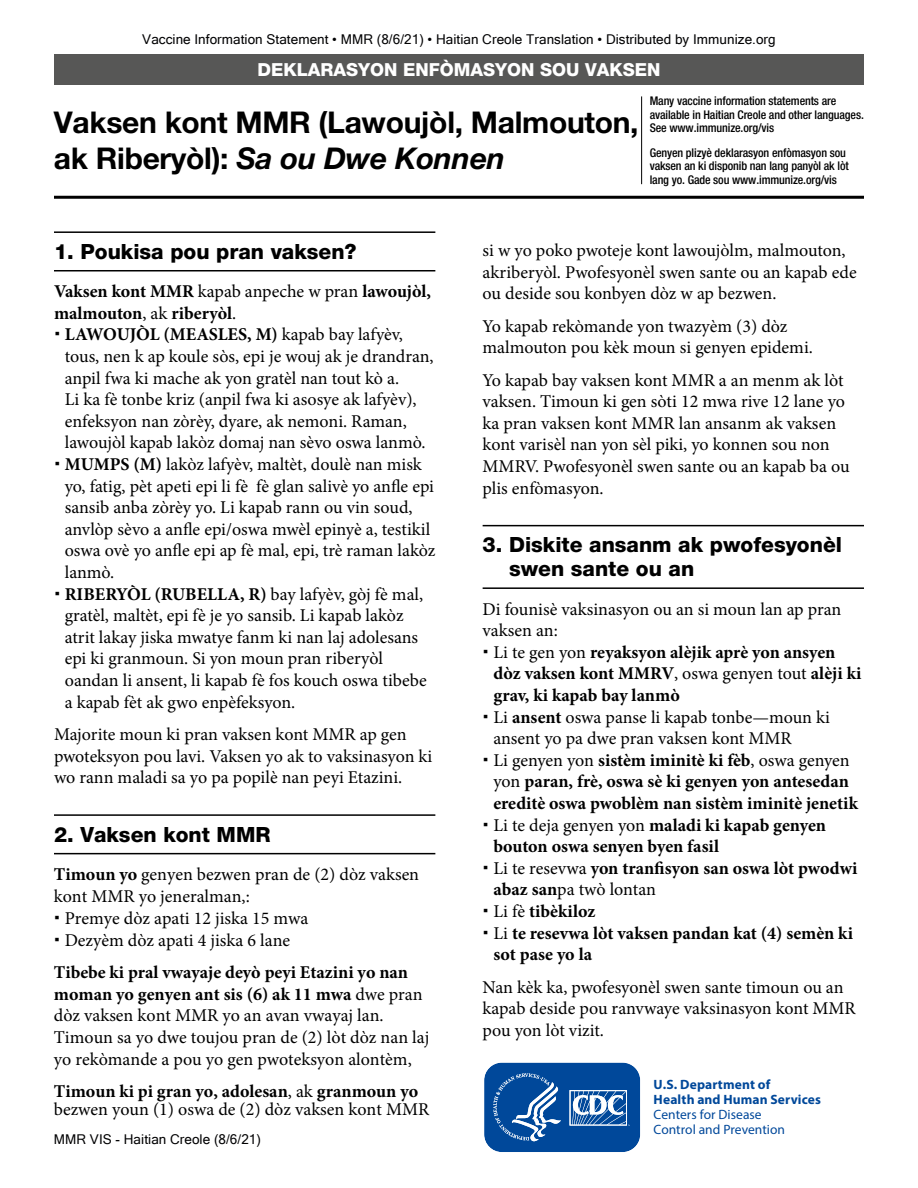
<style>
.page{position:relative;width:918px;height:1188px;background:#fff}
.page>*{position:absolute;margin:0;border:0;box-sizing:border-box;transform-origin:0 0}
.t1{font:700 30px "Helvetica Neue LT Std";letter-spacing:-.01em;color:#000}
.t2{font:italic 700 30px "Helvetica Neue LT Std";letter-spacing:-.01em;color:#000}
.t3{font:800 21px/24px "Helvetica Neue LT Std";color:#000}
.t4{font:18px/21.6px "Minion Pro";color:#000}
.t5{font:700 18px/21.6px "Minion Pro";color:#000}
.t6{font:800 18px "Helvetica Neue LT Std";color:#fff}
.t7{font:13.5px "Microsoft Sans Serif";letter-spacing:.005em;color:#020203}
.t8{font:700 13.5px/15px "Myriad Pro";letter-spacing:.01em;color:#00489a}
.t9{font:13.5px/15px "Myriad Pro";color:#00489a}
.t10{font:500 condensed 12px/13.5px "Helvetica Neue LT Std";letter-spacing:-.01em;color:#000}
.s1{font-style:normal}
.s2{font-weight:400}
.s3{font-weight:700}
</style>
<div class="page">
<div style="left:54px;top:54px;width:810px;height:31px;background:#575756"></div>
<hr style="left:54px;top:196px;width:810px;height:3px;background:#000">
<svg style="left:484px;top:1062px;width:157px;height:90px"></svg>
<hr style="left:641px;top:96px;width:1px;height:88px;background:#000">
<hr style="left:483px;top:525px;width:381px;height:1px;background:#000">
<hr style="left:483px;top:587px;width:381px;height:2px;background:#000">
<hr style="left:54px;top:814px;width:381px;height:2px;background:#000">
<hr style="left:54px;top:853px;width:381px;height:1px;background:#000">
<hr style="left:54px;top:231px;width:381px;height:2px;background:#000">
<hr style="left:54px;top:270px;width:381px;height:1px;background:#000">
<p class="t7" style="left:142px;top:31px;width:635px">Vaccine Information Statement • MMR (8/6/21) • Haitian Creole Translation • Distributed by Immunize.org</p>
<p class="t6" style="left:257px;top:59px;width:405px">DEKLARASYON ENFÒMASYON SOU VAKSEN</p>
<h2 class="t1" style="left:54px;top:104px;width:586px">Vaksen kont MMR (Lawoujòl, Malmouton,</h2>
<p class="t2" style="left:54px;top:140px;width:453px"><span class="s1">ak Riberyòl):</span> Sa ou Dwe Konnen</p>
<p class="t10" style="left:650px;top:94px;width:216px">Many vaccine information statements are available in Haitian Creole and other languages.</p>
<p class="t10" style="left:650px;top:121px;width:126px">See www.immunize.org/vis</p>
<p class="t10" style="left:650px;top:146px;width:198px">Genyen plizyè deklarasyon enfòmasyon sou</p>
<p class="t10" style="left:650px;top:159px;width:201px">vaksen an ki disponib nan lang panyòl ak lòt lang yo. Gade sou www.immunize.org/vis</p>
<p class="t3" style="left:54px;top:239px;width:304px">1. Poukisa pou pran vaksen?</p>
<h4 class="t5" style="left:54px;top:280px;width:379px">Vaksen kont MMR <span class="s2">kapab anpeche w pran</span> lawoujòl, malmouton<span class="s2">, ak</span> riberyòl<span class="s2">.</span></h4>
<p class="t4" style="left:65px;top:324px;width:370px"><span class="s3">LAWOUJÒL (MEASLES, M)</span> kapab bay lafyèv, tous, nen k ap koule sòs, epi je wouj ak je drandran, anpil fwa ki mache ak yon gratèl nan tout kò a.<br>Li ka fè tonbe kriz (anpil fwa ki asosye ak lafyèv), enfeksyon nan zòrèy, dyare, ak nemoni. Raman, lawoujòl kapab lakòz domaj nan sèvo oswa lanmò.</p>
<p class="t4" style="left:65px;top:453px;width:372px"><span class="s3">MUMPS (M)</span> lakòz lafyèv, maltèt, doulè nan misk yo, fatig, pèt apeti epi li fè fè glan salivè yo anfe epi sansib anba zòrèy yo. Li kapab rann ou vin soud, anvlòp sèvo a anfe epi/oswa mwèl epinyè a, testikil oswa ovè yo anfe epi ap fè mal, epi, trè raman lakòz lanmò.</p>
<p class="t4" style="left:65px;top:583px;width:363px"><span class="s3">RIBERYÒL (RUBELLA, R)</span> bay lafyèv, gòj fè mal, gratèl, maltèt, epi fè je yo sansib. Li kapab lakòz atrit lakay jiska mwatye fanm ki nan laj adolesans epi ki granmoun. Si yon moun pran riberyòl oandan li ansent, li kapab fè fos kouch oswa tibebe a kapab fèt ak gwo enpèfeksyon.</p>
<p class="t4" style="left:54px;top:723px;width:380px">Majorite moun ki pran vaksen kont MMR ap gen pwoteksyon pou lavi. Vaksen yo ak to vaksinasyon ki wo rann maladi sa yo pa popilè nan peyi Etazini.</p>
<p class="t3" style="left:54px;top:822px;width:218px">2. Vaksen kont MMR</p>
<p class="t4" style="left:54px;top:864px;width:367px"><span class="s3">Timoun yo</span> genyen bezwen pran de (2) dòz vaksen kont MMR yo jeneralman,:</p>
<p class="t4" style="left:65px;top:908px;width:245px">Premye dòz apati 12 jiska 15 mwa</p>
<p class="t4" style="left:65px;top:929px;width:227px">Dezyèm dòz apati 4 jiska 6 lane</p>
<p class="t4" style="left:54px;top:962px;width:377px"><span class="s3">Tibebe ki pral vwayaje deyò peyi Etazini yo nan moman yo genyen ant sis (6) ak 11 mwa</span> dwe pran dòz vaksen kont MMR yo an avan vwayaj lan.<br>Timoun sa yo dwe toujou pran de (2) lòt dòz nan laj yo rekòmande a pou yo gen pwoteksyon alontèm,</p>
<p class="t4" style="left:54px;top:1083px;width:377px;line-height:17.9px"><span class="s3">Timoun ki pi gran yo, adolesan</span>, ak <span class="s3">granmoun yo </span>bezwen youn (1) oswa de (2) dòz vaksen kont MMR</p>
<p class="t7" style="left:54px;top:1130px;width:209px">MMR VIS - Haitian Creole (8/6/21)</p>
<p class="t4" style="left:483px;top:240px;width:376px">si w yo poko pwoteje kont lawoujòlm, malmouton, akriberyòl. Pwofesyonèl swen sante ou an kapab ede ou deside sou konbyen dòz w ap bezwen.</p>
<p class="t4" style="left:483px;top:315px;width:332px">Yo kapab rekòmande yon twazyèm (3) dòz malmouton pou kèk moun si genyen epidemi.</p>
<p class="t4" style="left:483px;top:369px;width:369px">Yo kapab bay vaksen kont MMR a an menm ak lòt vaksen. Timoun ki gen sòti 12 mwa rive 12 lane yo ka pran vaksen kont MMR lan ansanm ak vaksen kont varisèl nan yon sèl piki, yo konnen sou non MMRV. Pwofesyonèl swen sante ou an kapab ba ou plis enfòmasyon.</p>
<p class="t3" style="left:509px;top:533px;width:334px;text-indent:-26px">3. Diskite ansanm ak pwofesyonèl swen sante ou an</p>
<p class="t4" style="left:483px;top:598px;width:360px">Di founisè vaksinasyon ou an si moun lan ap pran vaksen an:</p>
<p class="t5" style="left:493px;top:641px;width:370px"><span class="s2">Li te gen yon</span> reyaksyon alèjik aprè yon ansyen dòz vaksen kont MMRV<span class="s2">, oswa genyen tout</span> alèji ki grav, ki kapab bay lanmò</p>
<p class="t4" style="left:493px;top:706px;width:338px">Li <span class="s3">ansent</span> oswa panse li kapab tonbe—moun ki ansent yo pa dwe pran vaksen kont MMR</p>
<p class="t5" style="left:493px;top:749px;width:366px"><span class="s2">Li genyen yon</span> sistèm iminitè ki fèb<span class="s2">, oswa genyen yon</span> paran, frè, oswa sè ki genyen yon antesedan ereditè oswa pwoblèm nan sistèm iminitè jenetik</p>
<p class="t5" style="left:493px;top:814px;width:334px"><span class="s2">Li te deja genyen yon</span> maladi ki kapab genyen bouton oswa senyen byen fasil</p>
<p class="t5" style="left:493px;top:857px;width:366px"><span class="s2">Li te resevwa</span> yon tranfsyon san oswa lòt pwodwi abaz san<span class="s2">pa twò lontan</span></p>
<p class="t5" style="left:493px;top:900px;width:104px"><span class="s2">Li fè</span> tibèkiloz</p>
<p class="t5" style="left:493px;top:922px;width:361px"><span class="s2">Li</span> te resevwa lòt vaksen pandan kat (4) semèn ki sot pase yo la</p>
<p class="t4" style="left:483px;top:976px;width:375px">Nan kèk ka, pwofesyonèl swen sante timoun ou an kapab deside pou ranvwaye vaksinasyon kont MMR pou yon lòt vizit.</p>
<p class="t8" style="left:654px;top:1077px;width:169px">U.S. Department of<br>Health and Human Services</p>
<p class="t9" style="left:654px;top:1107px;width:133px">Centers for Disease<br>Control and Prevention</p>
</div>
